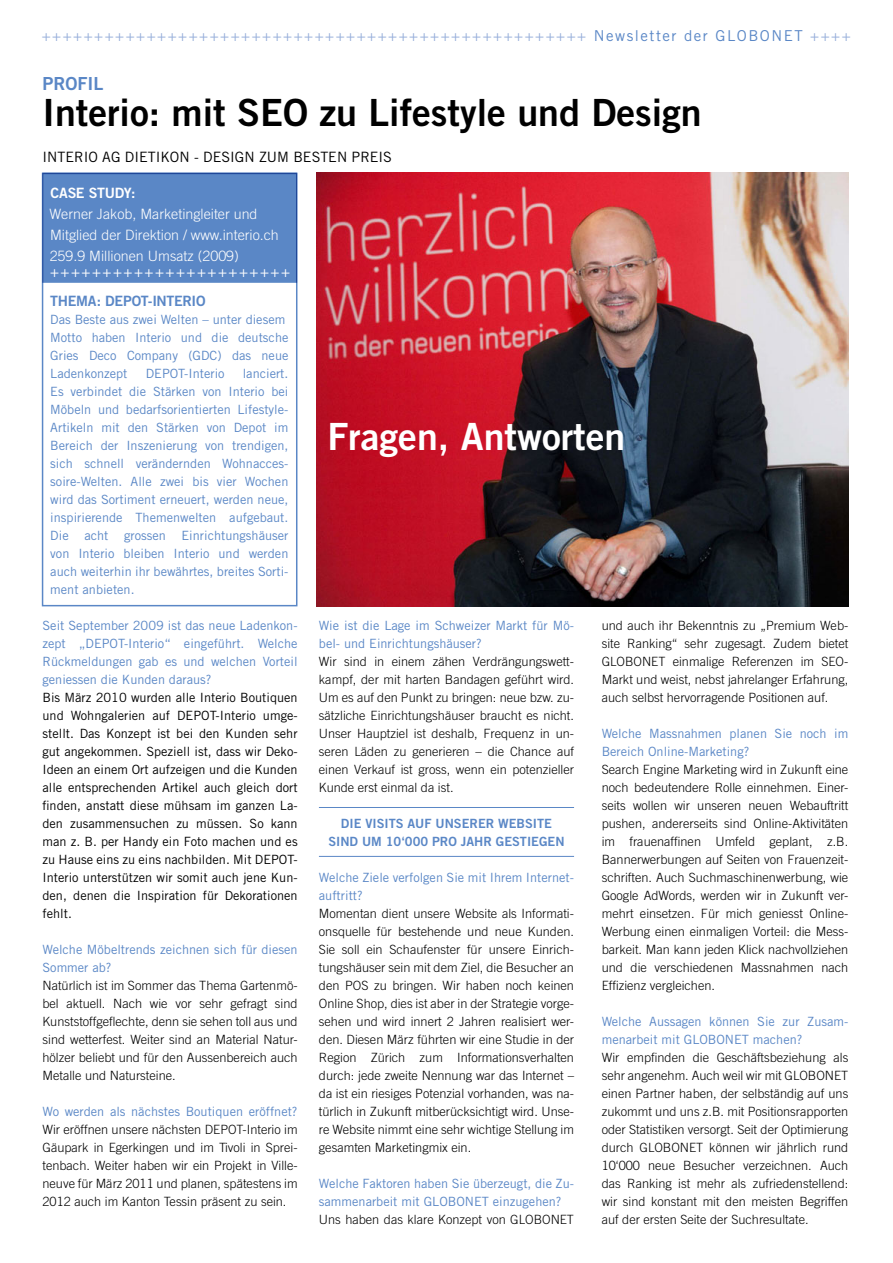
<style>
.page{position:relative;width:893px;height:1263px;background:#fff}
.page>*{position:absolute;margin:0;border:0;box-sizing:border-box;transform-origin:0 0}
.t1{font:37.5px "Trade Gothic Bold Two";color:#000}
.t2{font:37.5px "Trade Gothic Bold Two";color:#fff}
.t3{font:18px "Trade Gothic Bold Two";color:#5a87c6}
.t4{font:15px "Trade Gothic";letter-spacing:.1em;color:#96aeda}
.t5{font:15px "Trade Gothic";color:#fff}
.t6{font:300 14.25px/21px "Trade Gothic";color:#fff}
.t7{font:14.25px "Trade Gothic";color:#000}
.t8{font:14.25px "Trade Gothic Bold Two";letter-spacing:-.02em;color:#5a87c6}
.t9{font:14.25px "Trade Gothic Bold Two";letter-spacing:-.02em;color:#fff}
.t10{font:300 12.75px/18px "Trade Gothic";color:#000;text-align:justify}
.t11{font:12.75px/18px "Trade Gothic";color:#5a87c6}
.t12{font:12.75px/18px "Trade Gothic";color:#000;text-align:justify}
.t13{font:12.75px/18px "Trade Gothic Bold Two";color:#5a87c6;text-align:center}
.s1{color:#fff}
.s2{color:#5a87c6}
.s3{font-weight:400;color:#5a87c6}
</style>
<div class="page">
<div style="left:42px;top:173px;width:255px;height:433px;border:2px solid #5a87c6"></div>
<div style="left:42px;top:173px;width:255px;height:110px;background:#5a87c6;border:2px solid #5a87c6"></div>
<img style="left:317px;top:173px;width:531px;height:433px">
<hr style="left:319px;top:807px;width:255px;height:1px;background:#5a87c6">
<hr style="left:319px;top:856px;width:255px;height:1px;background:#5a87c6">
<p class="t4" style="left:0;top:27px;width:852px"><span class="s1">++++</span>++++++++++++++++++++++++++++++++++++++++++++++++++++ <span class="s2">Newsletter der GLOBONET</span> ++++</p>
<p class="t3" style="left:43px;top:72px;width:63px">PROFIL</p>
<p class="t1" style="left:43px;top:89px;width:661px">Interio: mit SEO zu Lifestyle und Design</p>
<p class="t7" style="left:43px;top:148px;width:351px">INTERIO AG DIETIKON - DESIGN ZUM BESTEN PREIS</p>
<p class="t9" style="left:51px;top:184px;width:86px">CASE STUDY:</p>
<p class="t6" style="left:50px;top:203px;width:231px">Werner Jakob, Marketingleiter und<br>Mitglied der Direktion / www.interio.ch</p>
<p class="t6" style="left:50px;top:245px;width:191px">259.9 Millionen Umsatz (2009)</p>
<p class="t5" style="left:50px;top:263px;width:242px">+++++++++++++++++++++++</p>
<p class="t8" style="left:50px;top:292px;width:157px">THEMA: DEPOT-INTERIO</p>
<p class="t11" style="left:50px;top:310px;width:236px">Das Beste aus zwei Welten – unter diesem</p>
<p class="t11" style="left:50px;top:328px;width:240px;text-align:justify">Motto haben Interio und die deutsche Gries Deco Company (GDC) das neue Ladenkonzept</p>
<p class="t11" style="left:50px;top:364px;width:240px;text-align:justify;text-indent:192px">lanciert.<br>Es verbindet die Stärken von Interio bei Möbeln und bedarfsorientierten Lifestyle-Artikeln mit den Stärken von Depot im Bereich der Inszenierung von trendigen, sich schnell verändernden Wohnacces&shy;soire-Welten. Alle zwei bis vier Wochen wird das Sortiment erneuert, werden neue, inspirierende Themenwelten aufgebaut.<br>Die acht grossen Einrichtungshäuser von Interio bleiben Interio und werden auch weiterhin ihr bewährtes, breites Sorti&shy;ment anbieten.</p>
<p class="t11" style="left:146px;top:364px;width:80px">DEPOT-Interio</p>
<p class="t11" style="left:43px;top:616px;width:257px;text-align:justify">Seit September 2009 ist das neue Ladenkon&shy;zept „DEPOT-Interio“ eingeführt. Welche Rückmeldungen gab es und welchen Vorteil geniessen die Kunden daraus?</p>
<p class="t12" style="left:43px;top:688px;width:257px">Bis März 2010 wurden alle Interio Boutiquen und Wohngalerien auf DEPOT-Interio umge&shy;stellt. Das Konzept ist bei den Kunden sehr gut angekommen. Speziell ist, dass wir Deko-Ideen an einem Ort aufzeigen und die Kunden alle entsprechenden Artikel auch gleich dort finden, anstatt diese mühsam im ganzen La&shy;den zusammensuchen zu müssen. So kann man z. B. per Handy ein Foto machen und es zu Hause eins zu eins nachbilden. Mit DEPOT-Interio unterstützen wir somit auch jene Kun&shy;den, denen die Inspiration für Dekorationen fehlt.</p>
<p class="t11" style="left:43px;top:940px;width:257px">Welche Möbeltrends zeichnen sich für diesen<br>Sommer ab?</p>
<p class="t10" style="left:43px;top:976px;width:257px">Natürlich ist im Sommer das Thema Gartenmö&shy;bel aktuell. Nach wie vor sehr gefragt sind Kunststoffgeflechte, denn sie sehen toll aus und sind wetterfest. Weiter sind an Material Natur&shy;hölzer beliebt und für den Aussenbereich auch Metalle und Natursteine.</p>
<p class="t10" style="left:43px;top:1102px;width:257px"><span class="s3">Wo werden als nächstes Boutiquen eröffnet?<br></span>Wir eröffnen unsere nächsten DEPOT-Interio im Gäupark in Egerkingen und im Tivoli in Sprei&shy;tenbach. Weiter haben wir ein Projekt in Ville&shy;neuve für März 2011 und planen, spätestens im 2012 auch im Kanton Tessin präsent zu sein.</p>
<p class="t2" style="left:327px;top:413px;width:299px">Fragen, Antworten</p>
<p class="t11" style="left:319px;top:616px;width:257px">Wie ist die Lage im Schweizer Markt für Mö&shy;bel- und Einrichtungshäuser?</p>
<p class="t10" style="left:319px;top:652px;width:257px">Wir sind in einem zähen Verdrängungswett&shy;kampf, der mit harten Bandagen geführt wird.<br>Um es auf den Punkt zu bringen: neue bzw. zu&shy;sätzliche Einrichtungshäuser braucht es nicht.<br>Unser Hauptziel ist deshalb, Frequenz in un&shy;seren Läden zu generieren – die Chance auf einen Verkauf ist gross, wenn ein potenzieller Kunde erst einmal da ist.</p>
<p class="t13" style="left:328px;top:814px;width:238px">DIE VISITS AUF UNSERER WEBSITE<br>SIND UM 10‘000 PRO JAHR GESTIEGEN</p>
<p class="t11" style="left:319px;top:868px;width:257px">Welche Ziele verfolgen Sie mit Ihrem Internet&shy;auftritt?</p>
<p class="t10" style="left:319px;top:904px;width:257px">Momentan dient unsere Website als Informati&shy;onsquelle für bestehende und neue Kunden.<br>Sie soll ein Schaufenster für unsere Einrich&shy;tungshäuser sein mit dem Ziel, die Besucher an den POS zu bringen. Wir haben noch keinen Online Shop, dies ist aber in der Strategie vorge&shy;sehen und wird innert 2 Jahren realisiert wer&shy;den. Diesen März führten wir eine Studie in der Region Zürich zum Informationsverhalten durch: jede zweite Nennung war das Internet – da ist ein riesiges Potenzial vorhanden, was na&shy;türlich in Zukunft mitberücksichtigt wird. Unse&shy;re Website nimmt eine sehr wichtige Stellung im gesamten Marketingmix ein.</p>
<p class="t11" style="left:319px;top:1175px;width:257px">Welche Faktoren haben Sie überzeugt, die Zu&shy;sammenarbeit mit GLOBONET einzugehen?</p>
<p class="t10" style="left:319px;top:1211px;width:257px">Uns haben das klare Konzept von GLOBONET</p>
<p class="t10" style="left:602px;top:617px;width:248px">und auch ihr Bekenntnis zu „Premium Web&shy;site Ranking“ sehr zugesagt. Zudem bietet GLOBONET einmalige Referenzen im SEO-Markt und weist, nebst jahrelanger Erfahrung, auch selbst hervorragende Positionen auf.</p>
<p class="t11" style="left:602px;top:725px;width:248px">Welche Massnahmen planen Sie noch im<br>Bereich Online-Marketing?</p>
<p class="t10" style="left:602px;top:761px;width:248px">Search Engine Marketing wird in Zukunft eine noch bedeutendere Rolle einnehmen. Einer&shy;seits wollen wir unseren neuen Webauftritt pushen, andererseits sind Online-Aktivitäten im frauenaffinen Umfeld geplant, z.B.<br>Bannerwerbungen auf Seiten von Frauenzeit&shy;schriften. Auch Suchmaschinenwerbung, wie Google AdWords, werden wir in Zukunft ver&shy;mehrt einsetzen. Für mich geniesst Online-Werbung einen einmaligen Vorteil: die Mess&shy;barkeit. Man kann jeden Klick nachvollziehen und die verschiedenen Massnahmen nach Effizienz vergleichen.</p>
<p class="t11" style="left:602px;top:1013px;width:248px">Welche Aussagen können Sie zur Zusam&shy;menarbeit mit GLOBONET machen?</p>
<p class="t10" style="left:602px;top:1049px;width:248px">Wir empfinden die Geschäftsbeziehung als sehr angenehm. Auch weil wir mit GLOBONET einen Partner haben, der selbständig auf uns zukommt und uns z.B. mit Positionsrapporten oder Statistiken versorgt. Seit der Optimierung durch GLOBONET können wir jährlich rund 10‘000 neue Besucher verzeichnen. Auch das Ranking ist mehr als zufriedenstellend: wir sind konstant mit den meisten Begriffen auf der ersten Seite der Suchresultate.</p>
</div>
